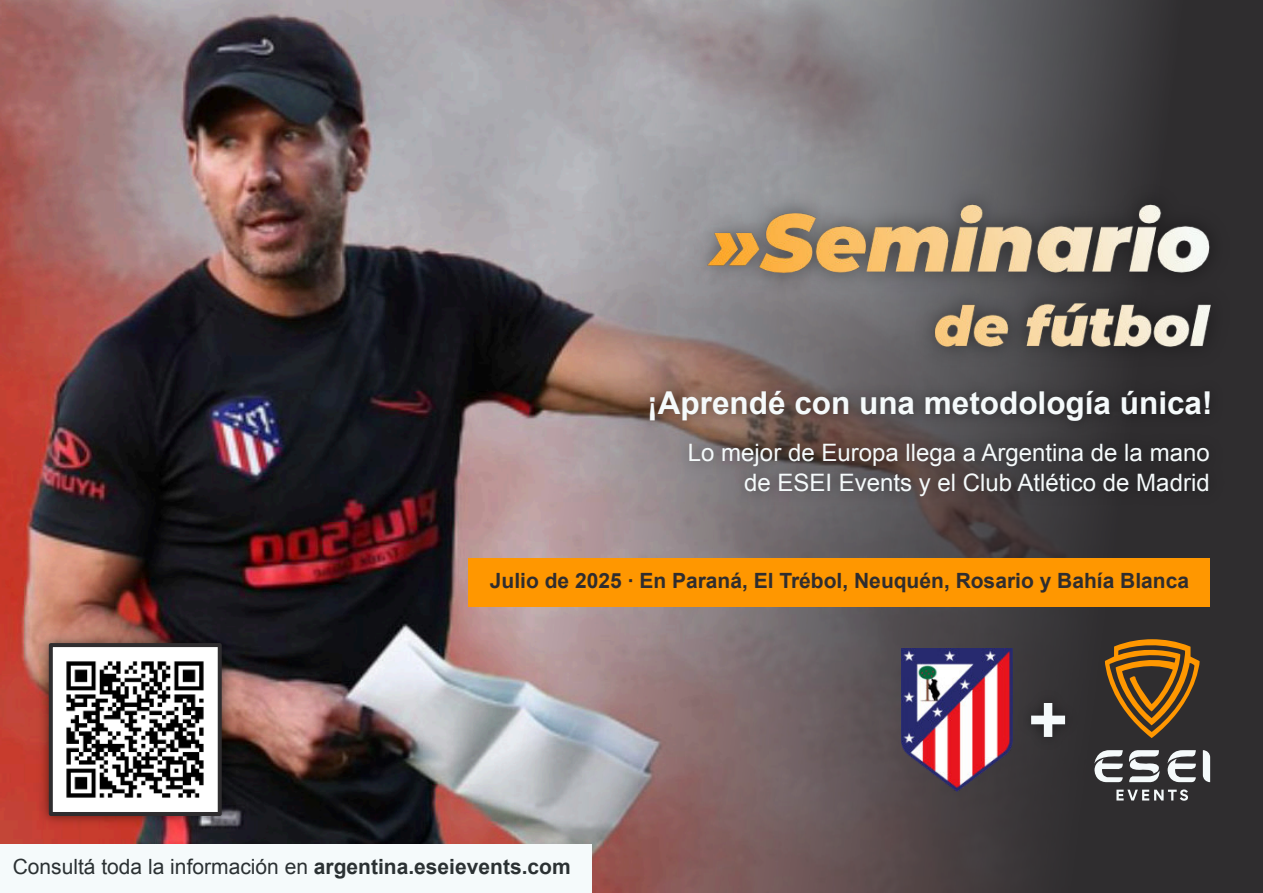
<style>
.page{position:relative;width:1263px;height:893px;background:#fff}
.page>*{position:absolute;margin:0;border:0;box-sizing:border-box;transform-origin:0 0}
.t1{font:700 67.8px "Arial";color:#f5fafb}
.t2{font:700 31.5px "Arial";color:#f5fafb}
.t3{font:24px "Arial";color:#f5fafb}
.t4{font:700 21px "Arial";color:#2f2d2f}
.t5{font:21px "Arial";color:#2b3133}
.s1{font-weight:700}
</style>
<div class="page">
<img style="left:0;top:0;width:514px;height:844px">
<img style="left:37px;top:631px;width:196px;height:196px">
<img style="left:54px;top:648px;width:163px;height:163px">
<div style="left:49px;top:643px;width:173px;height:173px;border:4px solid #2f2d2f"></div>
<img style="left:514px;top:0;width:670px;height:893px">
<div style="left:1184px;top:0;width:79px;height:893px;background:#2f2d2f"></div>
<img style="left:637px;top:379px;width:562px;height:54px">
<img style="left:1018px;top:690px;width:60px;height:60px">
<div style="left:0;top:845px;width:592px;height:48px;background:#f5fafb"></div>
<div style="left:469px;top:558px;width:741px;height:48px;background:#ff9700"></div>
<img style="left:692px;top:185px;width:519px;height:182px">
<img style="left:901px;top:649px;width:111px;height:142px">
<svg style="left:1105px;top:639px;width:95px;height:99px;background:#78521e"></svg>
<svg style="left:1094px;top:750px;width:65px;height:32px"></svg>
<svg style="left:1203px;top:750px;width:7px;height:32px"></svg>
<svg style="left:1167px;top:750px;width:29px;height:32px"></svg>
<svg style="left:1116px;top:789px;width:72px;height:12px"></svg>
<img style="left:675px;top:429px;width:524px;height:80px">
<p class="t2" style="left:647px;top:391px;width:567px">¡Aprendé con una metodología única!</p>
<p class="t3" style="left:688px;top:444px;width:523px">Lo mejor de Europa llega a Argentina de la mano</p>
<p class="t3" style="left:744px;top:473px;width:467px">de ESEI Events y el Club Atlético de Madrid</p>
<p class="t4" style="left:490px;top:572px;width:701px">Julio de 2025 · En Paraná, El Trébol, Neuquén, Rosario y Bahía Blanca</p>
<p class="t5" style="left:13px;top:859px;width:559px">Consultá toda la información en <span class="s1">argentina.eseievents.com</span></p>
<p class="t1" style="left:1028px;top:694px;width:41px">+</p>
</div>
